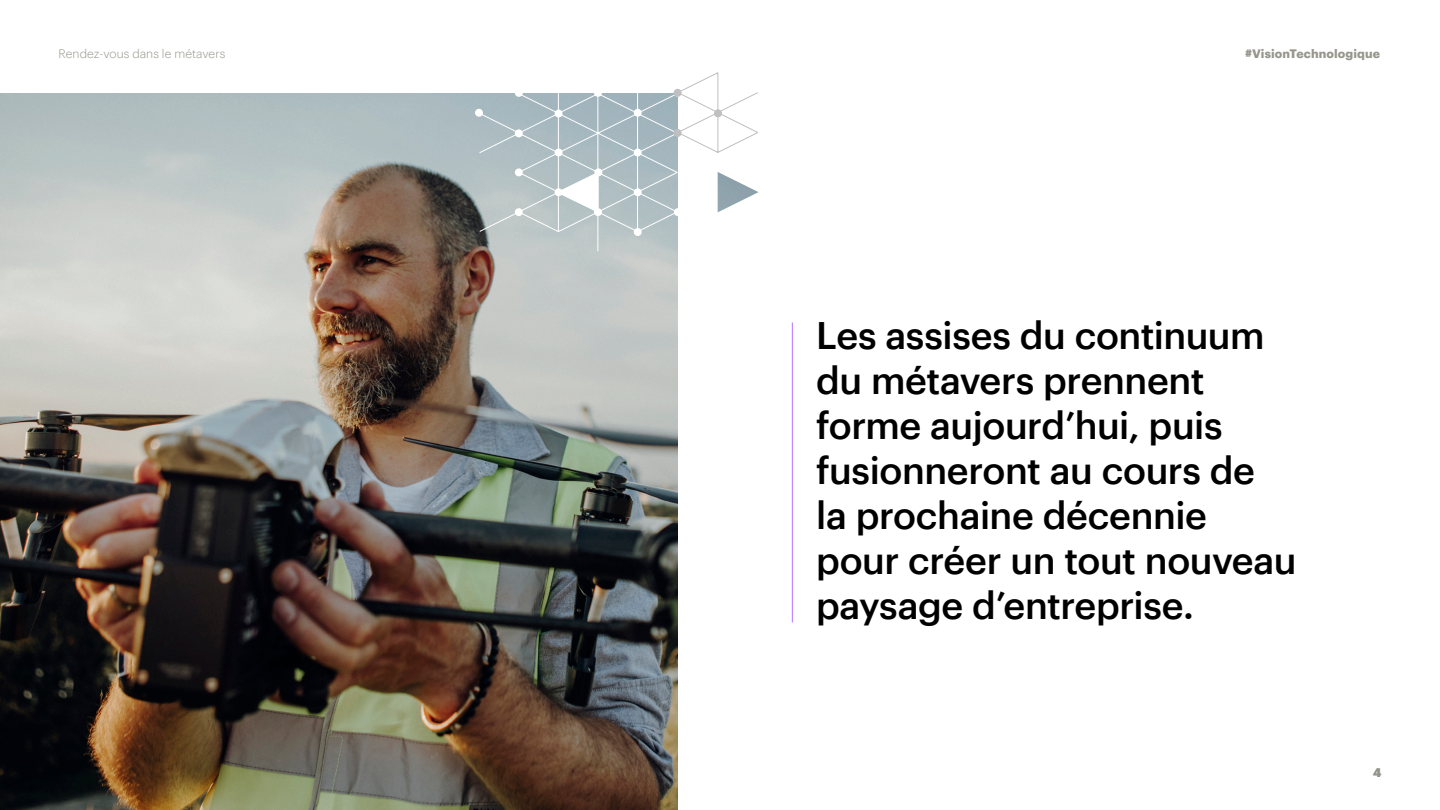
<style>
.page{position:relative;width:1440px;height:810px;background:#fff}
.page>*{position:absolute;margin:0;border:0;box-sizing:border-box;transform-origin:0 0}
.H2_Pull_out_-_Large{font:500 37.5px/45px "Graphik";letter-spacing:-.015em;color:#000}
.t1{font:300 12px "Graphik";letter-spacing:.005em;color:#96968c}
.t2{font:700 12px "Graphik";letter-spacing:.01em;color:#96968c}
</style>
<div class="page">
<img style="left:0;top:93px;width:678px;height:717px">
<hr style="left:792px;top:322px;width:1px;height:300px;background:#be82ff">
<div style="left:475px;top:109px;width:8px;height:8px;background:#fff;border-radius:50%"></div>
<svg style="left:479px;top:72px;width:280px;height:180px"></svg>
<div style="left:674px;top:89px;width:8px;height:8px;background:#bfbfbf;border-radius:50%"></div>
<div style="left:714px;top:109px;width:8px;height:8px;background:#bfbfbf;border-radius:50%"></div>
<div style="left:674px;top:129px;width:8px;height:8px;background:#bfbfbf;border-radius:50%"></div>
<p class="t1" style="left:58px;top:45px;width:168px">Rendez-vous dans le métavers</p>
<p class="t2" style="left:1245px;top:44px;width:137px">#VisionTechnologique</p>
<p class="H2_Pull_out_-_Large" style="left:816px;top:309px;width:482px">Les assises du continuum du métavers prennent forme aujourd’hui, puis fusionneront au cours de<br>la prochaine décennie pour créer un tout nouveau paysage d’entreprise.</p>
<p class="t2" style="left:1373px;top:764px;width:10px">4</p>
</div>
